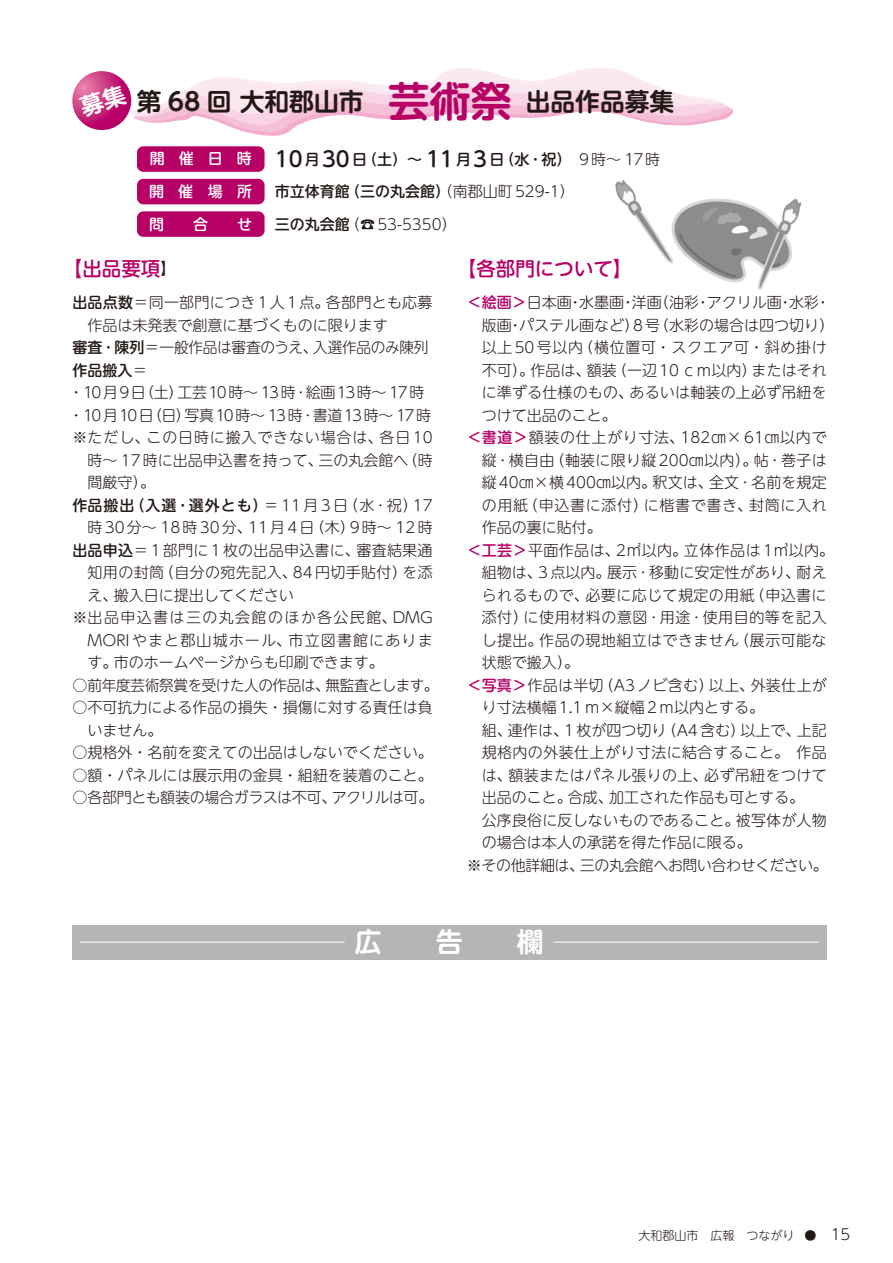
<style>
.page{position:relative;width:893px;height:1263px;background:#fff}
.page>*{position:absolute;margin:0;border:0;box-sizing:border-box;transform-origin:0 0}
.t1{font:700 24.75px "UD Shin M Go Pr 6 De";color:#231916}
.t2{font:500 19.5px "UD Shin M Go Pr 6";color:#b60066}
.t3{font:300 15px/22.5px "UD Shin M Go Pr 6";letter-spacing:.005em;color:#231916}
.t4{font:300 15px "UD Shin M Go Pr 6";letter-spacing:.03em;color:#231916}
.t5{font:300 15px "UD Shin M Go Pr 6";letter-spacing:-.025em;color:#231916}
.t6{font:500 15px/32.2px "UD Shin M Go Pr 6";color:#231916}
.t7{font:300 15px "UD Shin M Go Pr 6";letter-spacing:.055em;color:#231916}
.t8{font:300 15px "UD Shin M Go Pr 6";letter-spacing:.045em;color:#231916}
.t9{font:300 15px "UD Shin M Go Pr 6";letter-spacing:.025em;color:#231916}
.t10{font:300 15px "UD Shin M Go Pr 6";letter-spacing:.04em;color:#231916}
.t11{font:300 15px "UD Shin M Go Pr 6";letter-spacing:.085em;color:#231916}
.t12{font:500 15px "UD Shin M Go Pr 6";letter-spacing:.06em;color:#231916}
.t13{font:300 15px "UD Shin M Go Pr 6";letter-spacing:.15em;color:#231916}
.t14{font:300 15px "UD Shin M Go Pr 6";letter-spacing:-.02em;color:#231916}
.t15{font:300 15px "UD Shin M Go Pr 6";letter-spacing:.095em;color:#231916}
.t16{font:300 15px "UD Shin M Go Pr 6";letter-spacing:.075em;color:#231916}
.t17{font:500 15px "UD Shin M Go Pr 6";color:#fff}
.t18{font:300 12px "UD Shin M Go Pr 6";color:#231916}
.s1{font-size:41.25px;color:#b60066}
.s2{color:#fff}
.s3{font-size:21px}
.s4{font-weight:300}
.s5{font-weight:500}
.s6{font-weight:300;font-size:15px;color:#231916}
.s7{font-weight:500;color:#b60066}
.s8{font-size:15px}
</style>
<div class="page">
<div style="left:72px;top:925px;width:754px;height:34px;background:#b5b5b6"></div>
<hr style="left:80px;top:942px;width:265px;height:1px;background:#fff">
<hr style="left:553px;top:942px;width:266px;height:1px;background:#fff">
<div style="left:137px;top:146px;width:128px;height:26px;background:#b60066;border-radius:6px"></div>
<div style="left:137px;top:179px;width:128px;height:25px;background:#b60066;border-radius:6px"></div>
<div style="left:137px;top:211px;width:128px;height:26px;background:#b60066;border-radius:6px"></div>
<img style="left:615px;top:180px;width:187px;height:110px">
<svg style="left:72px;top:68px;width:661px;height:68px"></svg>
<h1 class="t1" style="left:137px;top:80px;width:539px">第 68 回 大和郡山市　<span class="s1">芸術祭</span> 出品作品募集</h1>
<p class="t6" style="left:149px;top:142px;width:513px"><span class="s2">開 催 日 時</span> <span class="s3">10</span>月<span class="s3">30</span>日（土）～ <span class="s3">11</span>月<span class="s3">3</span>日（水･祝）　<span class="s4">9時～17時</span><span class="s2">開催場所</span></p>
<p class="t6" style="left:275px;top:175px;width:301px">市立体育館（三の丸会館）<span class="s4">（南郡山町529-1）</span></p>
<p class="t17" style="left:149px;top:211px;width:16px">問</p>
<p class="t17" style="left:193px;top:211px;width:16px">合</p>
<p class="t17" style="left:237px;top:211px;width:16px">せ</p>
<p class="t3" style="left:275px;top:212px;width:183px"><span class="s5">三の丸会館</span>（☎53-5350）</p>
<h2 class="t2" style="left:63px;top:252px;width:114px">【出品要項<span class="s6">】</span></h2>
<p class="t3" style="left:73px;top:290px;width:361px"><span class="s5">出品点数</span>＝同一部門につき1人1点。各部門とも応募</p>
<p class="t3" style="left:88px;top:313px;width:301px">作品は未発表で創意に基づくものに限ります</p>
<p class="t14" style="left:73px;top:335px;width:357px"><span class="s5">審査･陳列</span>＝一般作品は審査のうえ、入選作品のみ陳列</p>
<p class="t6" style="left:73px;top:353px;width:77px">作品搬入<span class="s4">＝</span></p>
<p class="t11" style="left:69px;top:380px;width:357px">・10月9日（土）工芸10時～ 13時･絵画13時～ 17時</p>
<p class="t7" style="left:69px;top:403px;width:364px">・10月10日（日）写真10時～ 13時･書道13時～ 17時</p>
<p class="t7" style="left:73px;top:425px;width:362px">※ただし、この日時に搬入できない場合は、各日10</p>
<p class="t3" style="left:88px;top:448px;width:346px">時～ 17時に出品申込書を持って、三の丸会館へ（時</p>
<p class="t3" style="left:88px;top:470px;width:69px">間厳守）。</p>
<p class="t12" style="left:73px;top:492px;width:361px">作品搬出（入選･選外とも）<span class="s4">＝11月3日（水･祝）17</span></p>
<p class="t13" style="left:88px;top:515px;width:346px">時30分～ 18時30分、11月4日（木）9時～ 12時</p>
<p class="t3" style="left:73px;top:538px;width:361px"><span class="s5">出品申込</span>＝1部門に1枚の出品申込書に、審査結果通</p>
<p class="t9" style="left:88px;top:560px;width:347px">知用の封筒（自分の宛先記入、84円切手貼付）を添</p>
<p class="t3" style="left:88px;top:583px;width:208px">え、搬入日に提出してください</p>
<p class="t15" style="left:73px;top:605px;width:362px">※出品申込書は三の丸会館のほか各公民館、DMG</p>
<p class="t16" style="left:88px;top:628px;width:347px">MORIやまと郡山城ホール、市立図書館にありま</p>
<p class="t3" style="left:88px;top:650px;width:298px">す。市のホームページからも印刷できます。</p>
<p class="t5" style="left:73px;top:673px;width:367px">○前年度芸術祭賞を受けた人の作品は、無監査とします。</p>
<p class="t3" style="left:88px;top:695px;width:346px;text-indent:-15px">○不可抗力による作品の損失・損傷に対する責任は負いません。</p>
<p class="t3" style="left:73px;top:740px;width:361px">○規格外・名前を変えての出品はしないでください。</p>
<p class="t3" style="left:73px;top:763px;width:361px">○額・パネルには展示用の金具・組紐を装着のこと。</p>
<p class="t5" style="left:73px;top:785px;width:362px">○各部門とも額装の場合ガラスは不可、アクリルは可。</p>
<h2 class="t2" style="left:457px;top:252px;width:177px">【各部門について】</h2>
<p class="t3" style="left:467px;top:290px;width:365px"><span class="s7">＜絵画＞</span>日本画・水墨画・洋画（油彩・アクリル画・水彩・</p>
<p class="t3" style="left:482px;top:313px;width:354px">版画・パステル画など）8号（水彩の場合は四つ切り）</p>
<p class="t10" style="left:482px;top:335px;width:347px">以上50号以内（横位置可・スクエア可・斜め掛け</p>
<p class="t3" style="left:482px;top:358px;width:346px">不可）。作品は、額装（一辺10ｃｍ以内）またはそれ</p>
<p class="t3" style="left:482px;top:380px;width:347px">に準ずる仕様のもの、あるいは軸装の上必ず吊紐を</p>
<p class="t3" style="left:482px;top:403px;width:136px">つけて出品のこと。</p>
<p class="t8" style="left:467px;top:425px;width:361px"><span class="s7">＜書道＞</span>額装の仕上がり寸法、182㎝×61㎝以内で</p>
<p class="t3" style="left:482px;top:448px;width:346px">縦･横自由（軸装に限り縦200㎝以内）。帖･巻子は</p>
<p class="t3" style="left:482px;top:470px;width:346px">縦40㎝×横400㎝以内。釈文は、全文･名前を規定</p>
<p class="t8" style="left:482px;top:493px;width:347px">の用紙（申込書に添付）に楷書で書き、封筒に入れ</p>
<p class="t3" style="left:482px;top:515px;width:121px">作品の裏に貼付。</p>
<p class="t4" style="left:467px;top:538px;width:369px"><span class="s7">＜工芸＞</span>平面作品は、2㎡以内。立体作品は1㎥以内。</p>
<p class="t3" style="left:482px;top:560px;width:346px">組物は、3点以内。展示･移動に安定性があり、耐え</p>
<p class="t4" style="left:482px;top:583px;width:346px">られるもので、必要に応じて規定の用紙（申込書に</p>
<p class="t10" style="left:482px;top:605px;width:346px">添付）に使用材料の意図･用途･使用目的等を記入</p>
<p class="t4" style="left:482px;top:628px;width:346px">し提出。作品の現地組立はできません（展示可能な</p>
<p class="t3" style="left:482px;top:650px;width:99px">状態で搬入）。</p>
<p class="t3" style="left:467px;top:673px;width:362px"><span class="s7">＜写真＞</span>作品は半切（A3ノビ含む）以上、外装仕上が</p>
<p class="t3" style="left:482px;top:695px;width:284px">り寸法横幅1.1ｍ×縦幅2ｍ以内とする。</p>
<p class="t3" style="left:482px;top:718px;width:346px">組、連作は、1枚が四つ切り（A4含む）以上で、上記</p>
<p class="t4" style="left:482px;top:740px;width:347px">規格内の外装仕上がり寸法に結合すること。 作品</p>
<p class="t9" style="left:482px;top:763px;width:347px">は、額装またはパネル張りの上、必ず吊紐をつけて</p>
<p class="t3" style="left:482px;top:785px;width:324px">出品のこと。合成、加工された作品も可とする。</p>
<p class="t3" style="left:482px;top:808px;width:347px">公序良俗に反しないものであること。被写体が人物</p>
<p class="t3" style="left:482px;top:830px;width:271px">の場合は本人の承諾を得た作品に限る。</p>
<p class="t5" style="left:467px;top:853px;width:363px">※その他詳細は、三の丸会館へお問い合わせください。</p>
<p class="t18" style="left:638px;top:1226px;width:214px">大和郡山市 広報　つながり ● <span class="s8">15</span></p>
</div>
